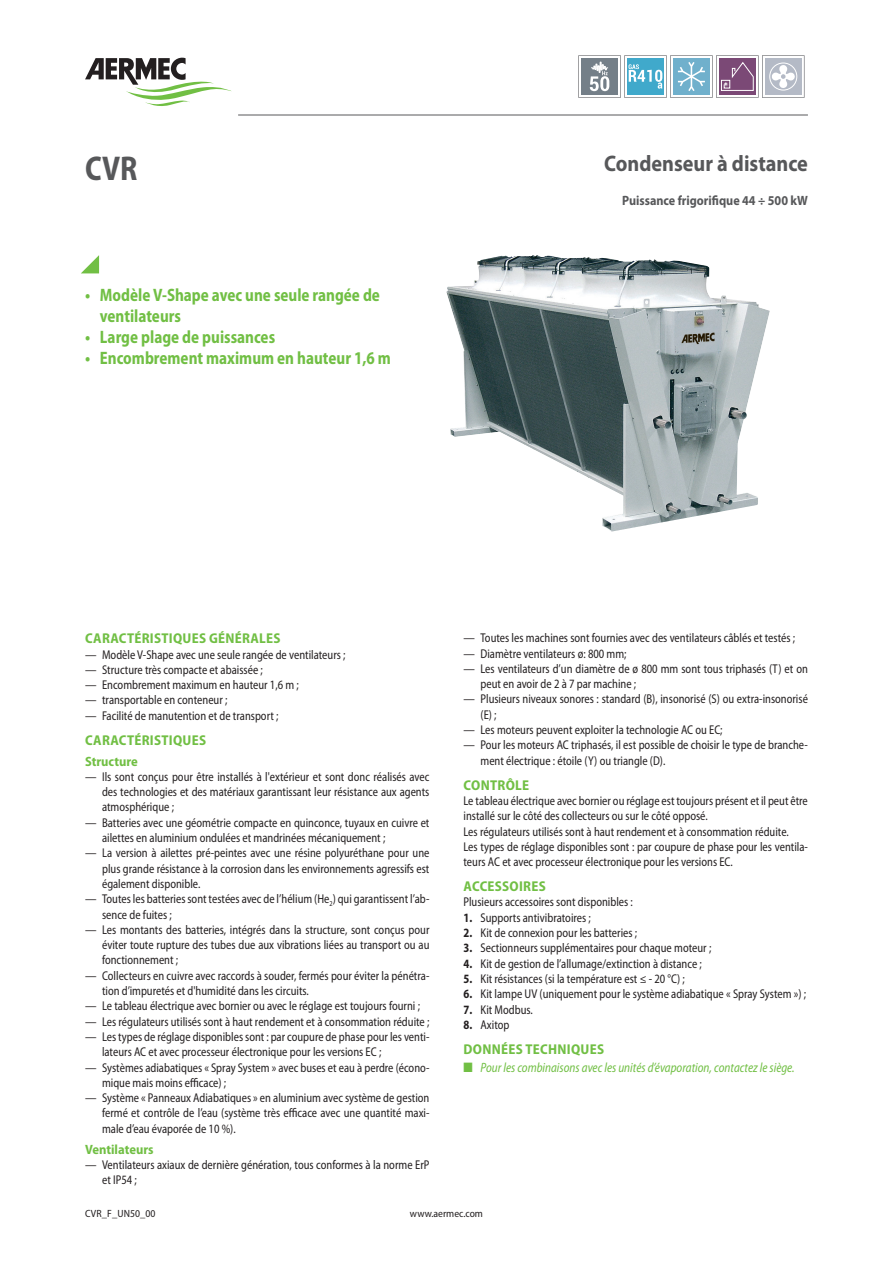
<style>
.page{position:relative;width:893px;height:1263px;background:#fff}
.page>*{position:absolute;margin:0;border:0;box-sizing:border-box;transform-origin:0 0}
.grandezza_fr{font:700 semi-condensed 34.5px "Myriad Pro";color:#57585a;scale:.9 1}
.descrizione_fr{font:700 22.5px "Myriad Pro";color:#57585a;scale:.9 1}
.t1{font:700 semi-condensed 18px/21px "Myriad Pro";color:#71bf44;scale:.9 1}
.t2{font:700 semi-condensed 14.25px "Myriad Pro";letter-spacing:.02em;color:#71bf44}
.t3{font:italic semi-condensed 13.5px "Myriad Pro";color:#71bf44;scale:.9 1}
.dettaglio_fr{font:700 13.5px "Myriad Pro";color:#57585a;scale:.9 1}
.t4{font:700 semi-condensed 13.5px "Myriad Pro";color:#71bf44}
.normale_fr{font:semi-condensed 12.75px/15.3px "Myriad Pro";color:#231f20;scale:.9 1}
.t5{font:semi-condensed 10.5px "Myriad Pro";color:#231f20}
.s1{font-weight:700}
</style>
<div class="page">
<svg style="left:81px;top:255px;width:18px;height:18px"></svg>
<hr style="left:238px;top:115px;width:570px;height:1px;background:#57585a">
<img style="left:446px;top:255px;width:324px;height:276px">
<svg style="left:85px;top:58px;width:147px;height:48px"></svg>
<svg style="left:578px;top:55px;width:226px;height:43px"></svg>
<p class="grandezza_fr" style="left:85px;top:146px;width:60px">CVR</p>
<p class="descrizione_fr" style="left:604px;top:149px;width:228px">Condenseur à distance</p>
<p class="dettaglio_fr" style="left:622px;top:192px;width:208px">Puissance frigorifique 44 ÷ 500 kW</p>
<p class="t1" style="left:100px;top:284px;width:313px;text-indent:-15px">• Modèle V-Shape avec une seule rangée de ventilateurs</p>
<p class="t1" style="left:85px;top:326px;width:213px">• Large plage de puissances</p>
<p class="t1" style="left:85px;top:347px;width:341px">• Encombrement maximum en hauteur 1,6 m</p>
<p class="t2" style="left:85px;top:629px;width:197px">CARACTÉRISTIQUES GÉNÉRALES</p>
<p class="normale_fr" style="left:85px;top:646px;width:291px">— Modèle V-Shape avec une seule rangée de ventilateurs ;</p>
<p class="normale_fr" style="left:85px;top:662px;width:199px">— Structure très compacte et abaissée ;</p>
<p class="normale_fr" style="left:85px;top:677px;width:239px">— Encombrement maximum en hauteur 1,6 m ;</p>
<p class="normale_fr" style="left:85px;top:692px;width:160px">— transportable en conteneur ;</p>
<p class="normale_fr" style="left:85px;top:708px;width:217px">— Facilité de manutention et de transport ;</p>
<p class="t2" style="left:85px;top:731px;width:122px">CARACTÉRISTIQUES</p>
<p class="t4" style="left:85px;top:752px;width:54px">Structure</p>
<p class="normale_fr" style="left:102px;top:769px;width:365px;text-align:justify;text-indent:-17px">— Ils sont conçus pour être installés à l'extérieur et sont donc réalisés avec des technologies et des matériaux garantissant leur résistance aux agents atmosphérique ;</p>
<p class="normale_fr" style="left:102px;top:815px;width:365px;text-indent:-17px">— Batteries avec une géométrie compacte en quinconce, tuyaux en cuivre et ailettes en aluminium ondulées et mandrinées mécaniquement ;</p>
<p class="normale_fr" style="left:102px;top:845px;width:365px;text-align:justify;text-indent:-17px">— La version à ailettes pré-peintes avec une résine polyuréthane pour une plus grande résistance à la corrosion dans les environnements agressifs est également disponible.</p>
<p class="normale_fr" style="left:102px;top:891px;width:365px;text-indent:-17px">— Toutes les batteries sont testées avec de l’hélium (He<sub>2</sub>) qui garantissent l’ab&shy;sence de fuites ;</p>
<p class="normale_fr" style="left:102px;top:922px;width:365px;text-align:justify;text-indent:-17px">— Les montants des batteries, intégrés dans la structure, sont conçus pour éviter toute rupture des tubes due aux vibrations liées au transport ou au fonctionnement ;</p>
<p class="normale_fr" style="left:102px;top:968px;width:365px;text-indent:-17px">— Collecteurs en cuivre avec raccords à souder, fermés pour éviter la pénétra&shy;tion d’impuretés et d'humidité dans les circuits.</p>
<p class="normale_fr" style="left:85px;top:998px;width:374px">— Le tableau électrique avec bornier ou avec le réglage est toujours fourni ;</p>
<p class="normale_fr" style="left:85px;top:1013px;width:384px">— Les régulateurs utilisés sont à haut rendement et à consommation réduite ;</p>
<p class="normale_fr" style="left:102px;top:1029px;width:365px;text-indent:-17px">— Les types de réglage disponibles sont : par coupure de phase pour les venti&shy;lateurs AC et avec processeur électronique pour les versions EC ;</p>
<p class="normale_fr" style="left:102px;top:1059px;width:365px;text-indent:-17px">— Systèmes adiabatiques « Spray System » avec buses et eau à perdre (écono&shy;mique mais moins efficace) ;</p>
<p class="normale_fr" style="left:102px;top:1090px;width:365px;text-align:justify;text-indent:-17px">— Système « Panneaux Adiabatiques » en aluminium avec système de gestion fermé et contrôle de l’eau (système très efficace avec une quantité maxi&shy;male d’eau évaporée de 10 %).</p>
<p class="t4" style="left:85px;top:1140px;width:70px">Ventilateurs</p>
<p class="normale_fr" style="left:102px;top:1157px;width:365px;text-indent:-17px">— Ventilateurs axiaux de dernière génération, tous conformes à la norme ErP et IP54 ;</p>
<p class="normale_fr" style="left:463px;top:630px;width:370px">— Toutes les machines sont fournies avec des ventilateurs câblés et testés ;</p>
<p class="normale_fr" style="left:463px;top:645px;width:183px">— Diamètre ventilateurs ø: 800 mm;</p>
<p class="normale_fr" style="left:480px;top:661px;width:365px;text-indent:-17px">— Les ventilateurs d’un diamètre de ø 800 mm sont tous triphasés (T) et on peut en avoir de 2 à 7 par machine ;</p>
<p class="normale_fr" style="left:480px;top:691px;width:365px;text-indent:-17px">— Plusieurs niveaux sonores : standard (B), insonorisé (S) ou extra-insonorisé (E) ;</p>
<p class="normale_fr" style="left:463px;top:722px;width:289px">— Les moteurs peuvent exploiter la technologie AC ou EC;</p>
<p class="normale_fr" style="left:480px;top:737px;width:365px;text-indent:-17px">— Pour les moteurs AC triphasés, il est possible de choisir le type de branche&shy;ment électrique : étoile (Y) ou triangle (D).</p>
<p class="t2" style="left:464px;top:776px;width:67px">CONTRÔLE</p>
<p class="normale_fr" style="left:463px;top:793px;width:384px">Le tableau électrique avec bornier ou réglage est toujours présent et il peut être installé sur le côté des collecteurs ou sur le côté opposé.</p>
<p class="normale_fr" style="left:463px;top:823px;width:363px">Les régulateurs utilisés sont à haut rendement et à consommation réduite.</p>
<p class="normale_fr" style="left:463px;top:839px;width:384px">Les types de réglage disponibles sont : par coupure de phase pour les ventila&shy;teurs AC et avec processeur électronique pour les versions EC.</p>
<p class="t2" style="left:464px;top:877px;width:84px">ACCESSOIRES</p>
<p class="normale_fr" style="left:463px;top:894px;width:190px">Plusieurs accessoires sont disponibles :</p>
<p class="normale_fr" style="left:463px;top:910px;width:143px"><span class="s1">1.</span> Supports antivibratoires ;</p>
<p class="normale_fr" style="left:463px;top:925px;width:195px"><span class="s1">2.</span> Kit de connexion pour les batteries ;</p>
<p class="normale_fr" style="left:463px;top:940px;width:277px"><span class="s1">3.</span> Sectionneurs supplémentaires pour chaque moteur ;</p>
<p class="normale_fr" style="left:463px;top:955px;width:266px"><span class="s1">4.</span> Kit de gestion de l’allumage/extinction à distance ;</p>
<p class="normale_fr" style="left:463px;top:971px;width:248px"><span class="s1">5.</span> Kit résistances (si la température est ≤ - 20 °C) ;</p>
<p class="normale_fr" style="left:463px;top:986px;width:382px"><span class="s1">6.</span> Kit lampe UV (uniquement pour le système adiabatique « Spray System ») ;</p>
<p class="normale_fr" style="left:463px;top:1001px;width:79px"><span class="s1">7.</span> Kit Modbus.</p>
<p class="normale_fr" style="left:463px;top:1017px;width:53px"><span class="s1">8.</span> Axitop</p>
<p class="t2" style="left:464px;top:1040px;width:142px">DONNÉES TECHNIQUES</p>
<p class="t3" style="left:463px;top:1059px;width:369px">■ Pour les combinaisons avec les unités d’évaporation, contactez le siège.</p>
<p class="t5" style="left:85px;top:1207px;width:72px">CVR_F_UN50_00</p>
<p class="t5" style="left:410px;top:1207px;width:75px">www.aermec.com</p>
</div>
